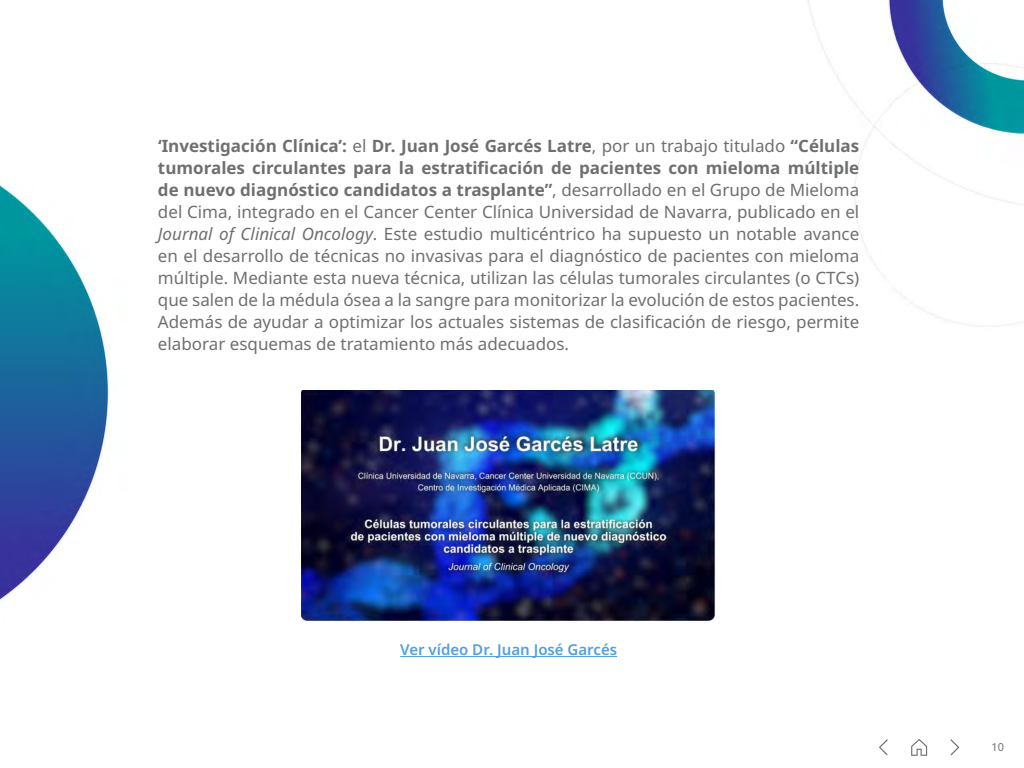
<style>
.page{position:relative;width:1024px;height:768px;background:#fff}
.page>*{position:absolute;margin:0;border:0;box-sizing:border-box;transform-origin:0 0}
.t1{font:17px/22px "Noto Sans";color:#6e7070;text-align:justify}
.t2{font:600 15px "Noto Sans";color:#549ede}
.t3{font:11px "Noto Sans";color:#6e7070}
.s1{font-weight:700}
.s2{font-style:italic}
</style>
<div class="page">
<img style="left:0;top:0;width:1024px;height:756px">
<svg style="left:911px;top:739px;width:16px;height:17px"></svg>
<svg style="left:879px;top:739px;width:9px;height:16px"></svg>
<svg style="left:950px;top:739px;width:9px;height:16px"></svg>
<img style="left:301px;top:390px;width:415px;height:233px">
<hr style="left:400px;top:656px;width:217px;height:1px;background:#549ede">
<p class="t1" style="left:158px;top:135px;width:703px"><span class="s1">‘Investigación Clínica’:</span> el <span class="s1">Dr. Juan José Garcés Latre</span>, por un trabajo titulado <span class="s1">“Células tumorales circulantes para la estratificación de pacientes con mieloma múltiple de nuevo diagnóstico candidatos a trasplante”</span>, desarrollado en el Grupo de Mieloma del Cima, integrado en el Cancer Center Clínica Universidad de Navarra, publicado en el <span class="s2">Journal of Clinical Oncology</span>. Este estudio multicéntrico ha supuesto un notable avance en el desarrollo de técnicas no invasivas para el diagnóstico de pacientes con mieloma múltiple. Mediante esta nueva técnica, utilizan las células tumorales circulantes (o CTCs) que salen de la médula ósea a la sangre para monitorizar la evolución de estos pacientes.<br>Además de ayudar a optimizar los actuales sistemas de clasificación de riesgo, permite elaborar esquemas de tratamiento más adecuados.</p>
<p class="t2" style="left:400px;top:639px;width:218px">Ver vídeo Dr. Juan José Garcés</p>
<p class="t3" style="left:991px;top:740px;width:14px">10</p>
</div>
